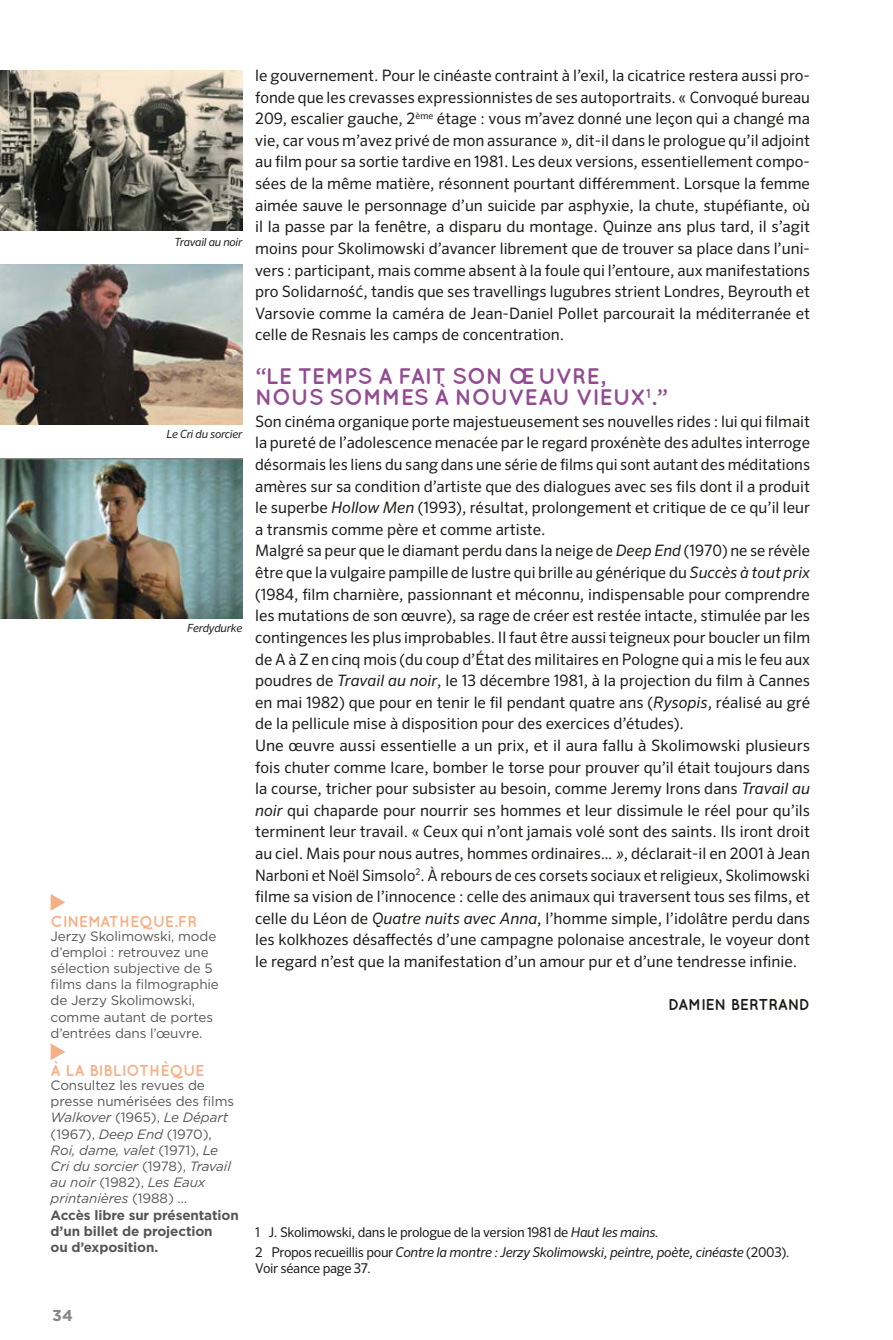
<style>
.page{position:relative;width:893px;height:1340px;background:#fff}
.page>*{position:absolute;margin:0;border:0;box-sizing:border-box;transform-origin:0 0}
.t1{font:700 22.5px/21.6px "Quicksand";letter-spacing:-.01em;color:#934b93}
.t2{font:15.75px/21.6px "Sero Pro";color:#1c1c1a;text-align:justify}
.t3{font:700 15.75px "Quicksand";color:#f6b085}
.t4{font:700 15.75px "Quicksand";letter-spacing:-.01em;color:#1c1c1a}
.t5{font:700 15.75px "Gotham HTF";color:#878786}
.t6{font:13.5px/16.2px "Gotham HTF";letter-spacing:-.01em;color:#565655}
.t7{font:13.5px/19.1px "Sero Pro";letter-spacing:-.025em;color:#1c1c1a}
.t8{font:italic 11.25px "Sero Pro";letter-spacing:-.02em;color:#1c1c1a}
.s1{font-style:italic}
.s2{font-weight:700}
</style>
<div class="page">
<img style="left:0;top:459px;width:242px;height:159px">
<img style="left:0;top:265px;width:242px;height:160px">
<img style="left:0;top:71px;width:242px;height:160px">
<svg style="left:51px;top:894px;width:14px;height:16px"></svg>
<svg style="left:51px;top:1043px;width:14px;height:17px"></svg>
<p class="t8" style="left:175px;top:235px;width:69px">Travail au noir</p>
<p class="t8" style="left:166px;top:427px;width:77px">Le Cri du sorcier</p>
<p class="t8" style="left:187px;top:621px;width:57px">Ferdydurke</p>
<p class="t3" style="left:51px;top:911px;width:148px">CINEMATHEQUE.FR</p>
<p class="t6" style="left:51px;top:927px;width:170px">Jerzy Skolimowski, mode d’emploi : retrouvez une sélection subjective de 5 films dans la filmographie de Jerzy Skolimowski, comme autant de portes d’entrées dans l’œuvre.</p>
<p class="t3" style="left:51px;top:1061px;width:155px">À LA BIBLIOTHÈQUE</p>
<p class="t6" style="left:51px;top:1076px;width:190px">Consultez les revues de presse numérisées des films<br><span class="s1">Walkover</span> (1965), <span class="s1">Le Départ </span>(1967), <span class="s1">Deep End</span> (1970),<br><span class="s1">Roi, dame, valet</span> (1971), <span class="s1">Le<br>Cri du sorcier</span> (1978), <span class="s1">Travail au noir</span> (1982), <span class="s1">Les Eaux printanières</span> (1988) …<br><span class="s2">Accès libre sur présentation d’un billet de projection<br>ou d’exposition.</span></p>
<p class="t2" style="left:255px;top:64px;width:556px">le gouvernement. Pour le cinéaste contraint à l’exil, la cicatrice restera aussi pro&shy;fonde que les crevasses expressionnistes de ses autoportraits. « Convoqué bureau 209, escalier gauche, 2<sup>ème</sup> étage : vous m’avez donné une leçon qui a changé ma vie, car vous m’avez privé de mon assurance »<span class="s1">,</span> dit-il dans le prologue qu’il adjoint au film pour sa sortie tardive en 1981. Les deux versions, essentiellement compo&shy;sées de la même matière, résonnent pourtant différemment. Lorsque la femme aimée sauve le personnage d’un suicide par asphyxie, la chute, stupéfiante, où il la passe par la fenêtre, a disparu du montage. Quinze ans plus tard, il s’agit moins pour Skolimowski d’avancer librement que de trouver sa place dans l’uni&shy;vers : participant, mais comme absent à la foule qui l’entoure, aux manifestations pro SolidarnośĆ, tandis que ses travellings lugubres strient Londres, Beyrouth et Varsovie comme la caméra de Jean-Daniel Pollet parcourait la méditerranée et celle de Resnais les camps de concentration.</p>
<h1 class="t1" style="left:255px;top:364px;width:412px">“LE TEMPS A FAIT SON ŒUVRE,<br>NOUS SOMMES À NOUVEAU VIEUX<sup>1</sup>.”</h1>
<p class="t2" style="left:255px;top:410px;width:556px;text-align:left">Son cinéma organique porte majestueusement ses nouvelles rides : lui qui filmait la pureté de l’adolescence menacée par le regard proxénète des adultes interroge désormais les liens du sang dans une série de films qui sont autant des méditations amères sur sa condition d’artiste que des dialogues avec ses fils dont il a produit le superbe <span class="s1">Hollow Men</span> (1993), résultat, prolongement et critique de ce qu’il leur a transmis comme père et comme artiste.<br>Malgré sa peur que le diamant perdu dans la neige de <span class="s1">Deep End</span> (1970) ne se révèle être que la vulgaire pampille de lustre qui brille au générique du <span class="s1">Succès à tout prix </span>(1984, film charnière, passionnant et méconnu, indispensable pour comprendre les mutations de son œuvre), sa rage de créer est restée intacte, stimulée par les contingences les plus improbables. Il faut être aussi teigneux pour boucler un film de A à Z en cinq mois (du coup d’État des militaires en Pologne qui a mis le feu aux poudres de <span class="s1">Travail au noir</span>, le 13 décembre 1981, à la projection du film à Cannes en mai 1982) que pour en tenir le fil pendant quatre ans (<span class="s1">Rysopis</span>, réalisé au gré de la pellicule mise à disposition pour des exercices d’études).<br>Une œuvre aussi essentielle a un prix, et il aura fallu à Skolimowski plusieurs fois chuter comme Icare, bomber le torse pour prouver qu’il était toujours dans la course, tricher pour subsister au besoin, comme Jeremy Irons dans <span class="s1">Travail au noir</span> qui chaparde pour nourrir ses hommes et leur dissimule le réel pour qu’ils terminent leur travail. « Ceux qui n’ont jamais volé sont des saints. Ils iront droit au ciel. Mais pour nous autres, hommes ordinaires… <span class="s1">»</span>, déclarait-il en 2001 à Jean Narboni et Noël Simsolo<sup>2</sup>. À rebours de ces corsets sociaux et religieux, Skolimowski filme sa vision de l’innocence : celle des animaux qui traversent tous ses films, et celle du Léon de <span class="s1">Quatre nuits avec Anna</span>, l’homme simple, l’idolâtre perdu dans les kolkhozes désaffectés d’une campagne polonaise ancestrale, le voyeur dont le regard n’est que la manifestation d’un amour pur et d’une tendresse infinie.</p>
<p class="t4" style="left:668px;top:995px;width:143px">DAMIEN BERTRAND</p>
<p class="t7" style="left:255px;top:1222px;width:536px">1 J. Skolimowski, dans le prologue de la version 1981 de <span class="s1">Haut les mains.<br></span>2 Propos recueillis pour <span class="s1">Contre la montre : Jerzy Skolimowski, peintre, poète, cinéaste</span> (2003).</p>
<p class="t7" style="left:255px;top:1258px;width:117px">Voir séance page 37.</p>
<p class="t5" style="left:52px;top:1306px;width:22px">34</p>
</div>
